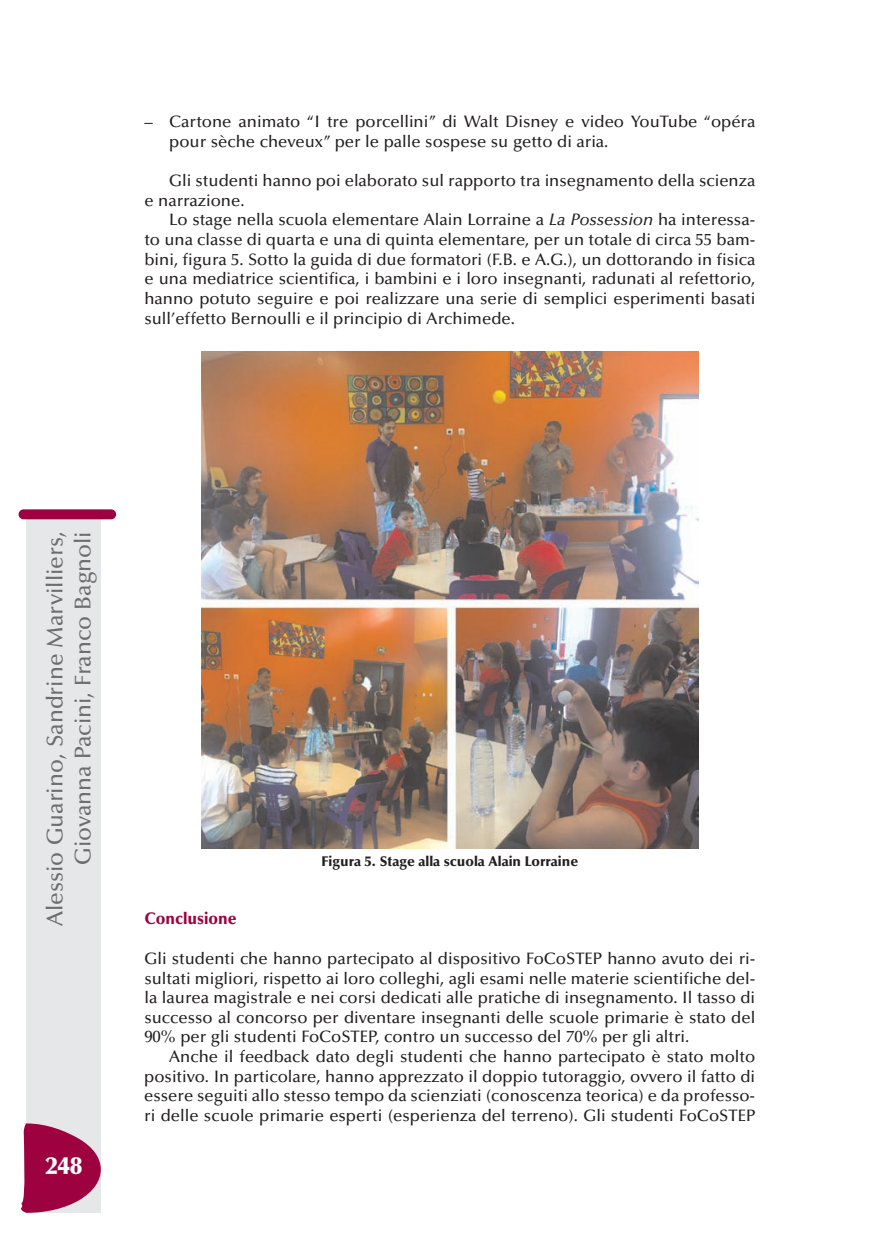
<style>
.page{position:relative;width:869px;height:1241px;background:#fff}
.page>*{position:absolute;margin:0;border:0;box-sizing:border-box;transform-origin:0 0}
.t1{font:900 24.5px "Optima";color:#fff}
.t2{font:500 22.75px/28px "Optima";color:#6c6d70;text-align:right}
.t3{font:500 16.62px/19.6px "Optima";color:#231f20;text-align:justify}
.t4{font:900 16.62px "Optima";color:#9d0140;scale:.95 1}
.t5{font:900 14px "Optima";color:#231f20}
.s1{font-style:italic}
</style>
<div class="page">
<img style="left:201px;top:351px;width:497px;height:497px">
<div style="left:27px;top:517px;width:74px;height:695px;background:#e6e7e9"></div>
<div style="left:19px;top:509px;width:97px;height:10px;background:#9d0140;border-radius:5px"></div>
<svg style="left:21px;top:1122px;width:80px;height:90px"></svg>
<p class="t3" style="left:169px;top:113px;width:587px;text-indent:-25px">– Cartone animato “I tre porcellini” di Walt Disney e video YouTube “opéra pour sèche cheveux” per le palle sospese su getto di aria.</p>
<p class="t3" style="left:144px;top:172px;width:612px;text-indent:25px">Gli studenti hanno poi elaborato sul rapporto tra insegnamento della scienza e narrazione.</p>
<p class="t3" style="left:144px;top:212px;width:612px;text-indent:25px">Lo stage nella scuola elementare Alain Lorraine a <span class="s1">La Possession</span> ha interessa&shy;to una classe di quarta e una di quinta elementare, per un totale di circa 55 bam&shy;bini, figura 5. Sotto la guida di due formatori (F.B. e A.G.), un dottorando in fisica e una mediatrice scientifica, i bambini e i loro insegnanti, radunati al refettorio, hanno potuto seguire e poi realizzare una serie di semplici esperimenti basati sull’effetto Bernoulli e il principio di Archimede.</p>
<h2 class="t2" style="left:43px;top:926px;width:396px;rotate:-90deg">Alessio Guarino, Sandrine Marvilliers,<br>Giovanna Pacini, Franco Bagnoli</h2>
<h1 class="t1" style="left:45px;top:1155px;width:38px">248</h1>
<p class="t5" style="left:321px;top:855px;width:258px">Figura 5. Stage alla scuola Alain Lorraine</p>
<p class="t4" style="left:144px;top:911px;width:98px">Conclusione</p>
<p class="t3" style="left:144px;top:950px;width:612px">Gli studenti che hanno partecipato al dispositivo FoCoSTEP hanno avuto dei ri&shy;sultati migliori, rispetto ai loro colleghi, agli esami nelle materie scientifiche del&shy;la laurea magistrale e nei corsi dedicati alle pratiche di insegnamento. Il tasso di successo al concorso per diventare insegnanti delle scuole primarie è stato del 90% per gli studenti FoCoSTEP, contro un successo del 70% per gli altri.</p>
<p class="t3" style="left:144px;top:1048px;width:612px;text-indent:25px">Anche il feedback dato degli studenti che hanno partecipato è stato molto positivo. In particolare, hanno apprezzato il doppio tutoraggio, ovvero il fatto di essere seguiti allo stesso tempo da scienziati (conoscenza teorica) e da professo&shy;ri delle scuole primarie esperti (esperienza del terreno). Gli studenti FoCoSTEP</p>
</div>
